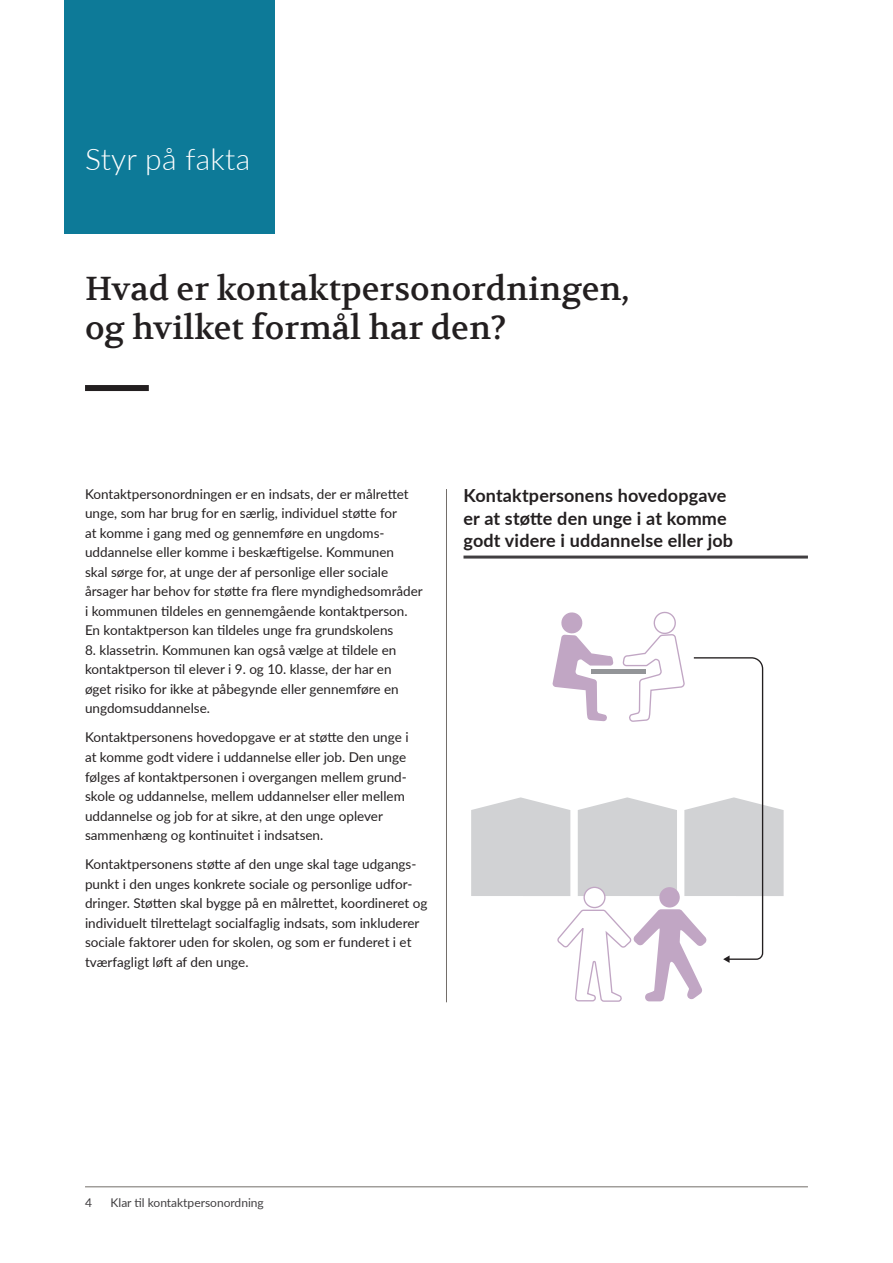
<style>
.page{position:relative;width:893px;height:1263px;background:#fff}
.page>*{position:absolute;margin:0;border:0;box-sizing:border-box;transform-origin:0 0}
._1_Overskrift_2{font:33px/39px "Volkhov";color:#231f20}
._1__Overskrift_2___l{font:300 30px "Lato";letter-spacing:.01em;color:#fff}
._1__Billedoverskrift{font:700 18px/22.5px "Lato";letter-spacing:.01em;color:#231f20}
._1_Brødtekst_9_13{font:13.5px/19.5px "Lato";color:#231f20}
.t1{font:12px "Lato";color:#413f41}
</style>
<div class="page">
<div style="left:85px;top:385px;width:64px;height:6px;background:#231f20"></div>
<hr style="left:463px;top:555px;width:345px;height:3px;background:#413f41">
<svg style="left:471px;top:611px;width:313px;height:391px"></svg>
<hr style="left:446px;top:489px;width:1px;height:513px;background:#736e6a">
<div style="left:64px;top:0;width:210px;height:234px;background:#0d7a98"></div>
<hr style="left:85px;top:1186px;width:723px;height:1px;background:#736e6a">
<p class="_1__Overskrift_2___l" style="left:85px;top:138px;width:167px">Styr på fakta</p>
<p class="_1_Overskrift_2" style="left:85px;top:269px;width:546px">Hvad er kontaktpersonordningen, og hvilket formål har den?</p>
<p class="_1_Brødtekst_9_13" style="left:85px;top:483px;width:339px">Kontaktpersonordningen er en indsats, der er målrettet unge, som har brug for en særlig, individuel støtte for<br>at komme i gang med og gennemføre en ungdoms&shy;uddannelse eller komme i beskæftigelse. Kommunen<br>skal sørge for, at unge der af personlige eller sociale årsager har behov for støtte fra flere myndighedsområder i kommunen tildeles en gennemgående kontaktperson.<br>En kontaktperson kan tildeles unge fra grundskolens</p>
<p class="_1_Brødtekst_9_13" style="left:85px;top:639px;width:315px">8. klassetrin. Kommunen kan også vælge at tildele en kontaktperson til elever i 9. og 10. klasse, der har en øget risiko for ikke at påbegynde eller gennemføre en ungdomsuddannelse.</p>
<p class="_1_Brødtekst_9_13" style="left:85px;top:727px;width:325px">Kontaktpersonens hovedopgave er at støtte den unge i at komme godt videre i uddannelse eller job. Den unge følges af kontaktpersonen i overgangen mellem grund&shy;skole og uddannelse, mellem uddannelser eller mellem uddannelse og job for at sikre, at den unge oplever sammenhæng og kontinuitet i indsatsen.</p>
<p class="_1_Brødtekst_9_13" style="left:85px;top:854px;width:344px">Kontaktpersonens støtte af den unge skal tage udgangs&shy;punkt i den unges konkrete sociale og personlige udfor&shy;dringer. Støtten skal bygge på en målrettet, koordineret og individuelt tilrettelagt socialfaglig indsats, som inkluderer sociale faktorer uden for skolen, og som er funderet i et tværfagligt løft af den unge.</p>
<p class="_1__Billedoverskrift" style="left:463px;top:483px;width:271px">Kontaktpersonens hovedopgave er at støtte den unge i at komme godt videre i uddannelse eller job</p>
<p class="t1" style="left:85px;top:1194px;width:8px">4</p>
<p class="t1" style="left:111px;top:1194px;width:155px">Klar til kontaktpersonordning</p>
</div>
